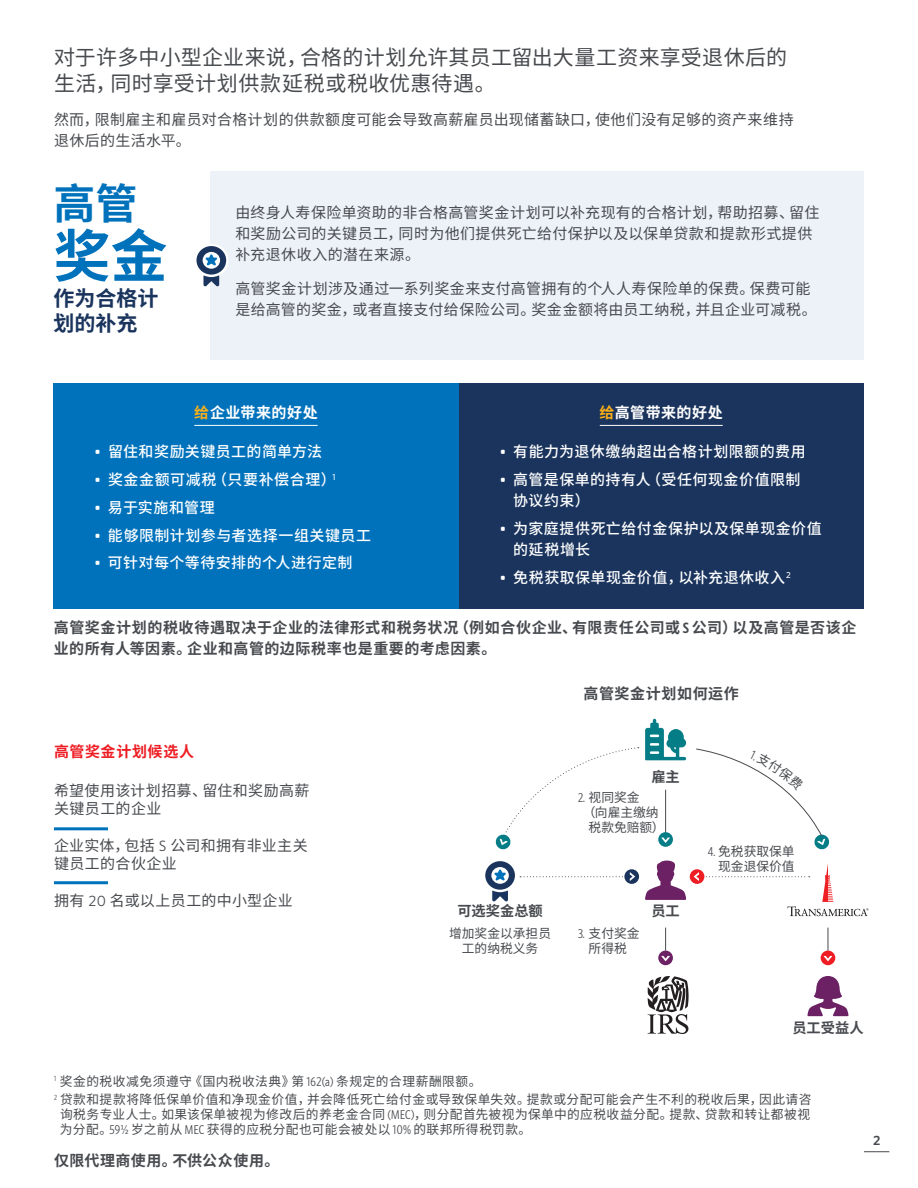
<style>
.page{position:relative;width:918px;height:1188px;background:#fff}
.page>*{position:absolute;margin:0;border:0;box-sizing:border-box;transform-origin:0 0}
.t1{font:700 57px "Noto Sans CJ Ksc";color:#0072bc}
.t2{font:700 42px "Noto Sans CJ Ksc";color:#0072bc}
.t3{font:21px/25.2px "Noto Sans CJ Ksc";letter-spacing:.015em;color:#474a4e}
.t4{font:700 21px/25.2px "Noto Sans CJ Ksc";color:#1a345d}
.t5{font:15px/21px "Noto Sans CJ Ksc";letter-spacing:.025em;color:#474a4e}
.t6{font:500 15px/21px "Noto Sans CJ Ksc";letter-spacing:.03em;color:#fff}
.t7{font:700 15px/21px "Noto Sans CJ Ksc";letter-spacing:.035em;color:#474a4e}
.t8{font:700 15px "Noto Sans CJ Ksc";letter-spacing:.035em;color:#fff}
.t9{font:700 15px "Noto Sans CJ Ksc";letter-spacing:.04em;color:#ee1d23}
.t10{font:700 14.25px "Noto Sans CJ Ksc";color:#474a4e}
.t11{font:600 13.5px "Whitney";color:#474a4e}
.t12{font:12.75px/15px "Noto Sans CJ Ksc";letter-spacing:.03em;color:#474a4e}
.t13{font:12.75px/15px "Noto Sans CJ Ksc";color:#474a4e;text-align:center}
.s1{color:#faaf18}
.s2{font-family:"Whitney"}
.s3{font-family:"Whitney Condensed";font-weight:600}
.s4{font-family:"Whitney Condensed"}
</style>
<div class="page">
<svg style="left:864px;top:1151px;width:25px;height:1px"></svg>
<div style="left:210px;top:171px;width:654px;height:188px;background:#edf2f9"></div>
<div style="left:194px;top:244px;width:35px;height:33px;background:#fff;border-radius:50%"></div>
<svg style="left:196px;top:246px;width:30px;height:40px"></svg>
<hr style="left:54px;top:827px;width:54px;height:3px;background:#0072bc">
<hr style="left:54px;top:881px;width:54px;height:3px;background:#0072bc">
<svg style="left:495px;top:747px;width:144px;height:103px"></svg>
<svg style="left:645px;top:719px;width:41px;height:41px"></svg>
<svg style="left:485px;top:861px;width:154px;height:41px"></svg>
<hr style="left:665px;top:790px;width:1px;height:42px;background:#474a4e">
<svg style="left:658px;top:832px;width:15px;height:15px"></svg>
<svg style="left:660px;top:834px;width:12px;height:11px"></svg>
<svg style="left:821px;top:928px;width:14px;height:37px"></svg>
<svg style="left:822px;top:952px;width:12px;height:12px"></svg>
<svg style="left:658px;top:928px;width:15px;height:37px"></svg>
<svg style="left:660px;top:952px;width:12px;height:12px"></svg>
<svg style="left:648px;top:976px;width:41px;height:58px"></svg>
<svg style="left:645px;top:861px;width:223px;height:55px"></svg>
<svg style="left:691px;top:871px;width:12px;height:11px"></svg>
<svg style="left:807px;top:976px;width:41px;height:40px"></svg>
<div style="left:53px;top:383px;width:405px;height:225px;background:#0072bc"></div>
<div style="left:459px;top:383px;width:405px;height:225px;background:#1a345d"></div>
<hr style="left:194px;top:425px;width:124px;height:1px;background:#fff">
<hr style="left:600px;top:425px;width:123px;height:1px;background:#fff">
<svg style="left:696px;top:748px;width:134px;height:102px"></svg>
<h3 class="t3" style="left:54px;top:45px;width:735px">对于许多中小型企业来说，合格的计划允许其员工留出大量工资来享受退休后的生活，同时享受计划供款延税或税收优惠待遇。</h3>
<p class="t5" style="left:54px;top:109px;width:741px">然而，限制雇主和雇员对合格计划的供款额度可能会导致高薪雇员出现储蓄缺口，使他们没有足够的资产来维持退休后的生活水平。</p>
<h2 class="t2" style="left:53px;top:179px;width:85px">高管</h2>
<h1 class="t1" style="left:53px;top:224px;width:115px">奖金</h1>
<h3 class="t4" style="left:53px;top:286px;width:106px">作为合格计划的补充</h3>
<p class="t5" style="left:235px;top:202px;width:586px">由终身人寿保险单资助的非合格高管奖金计划可以补充现有的合格计划，帮助招募、留住和奖励公司的关键员工，同时为他们提供死亡给付保护以及以保单贷款和提款形式提供补充退休收入的潜在来源。</p>
<p class="t5" style="left:235px;top:279px;width:583px">高管奖金计划涉及通过一系列奖金来支付高管拥有的个人人寿保险单的保费。保费可能是给高管的奖金，或者直接支付给保险公司。奖金金额将由员工纳税，并且企业可减税。</p>
<p class="t8" style="left:194px;top:404px;width:125px"><span class="s1">给</span>企业带来的好处</p>
<p class="t6" style="left:95px;top:442px;width:229px"><span class="s2">•</span> 留住和奖励关键员工的简单方法</p>
<p class="t6" style="left:95px;top:469px;width:243px"><span class="s2">•</span> 奖金金额可减税（只要补偿合理）<sup>1</sup></p>
<p class="t6" style="left:94px;top:497px;width:122px"><span class="s2">•</span> 易于实施和管理</p>
<p class="t6" style="left:94px;top:525px;width:278px"><span class="s2">•</span> 能够限制计划参与者选择一组关键员工</p>
<p class="t6" style="left:94px;top:553px;width:260px"><span class="s2">•</span> 可针对每个等待安排的个人进行定制</p>
<p class="t8" style="left:600px;top:404px;width:125px"><span class="s1">给</span>高管带来的好处</p>
<p class="t6" style="left:500px;top:442px;width:307px"><span class="s2">•</span> 有能力为退休缴纳超出合格计划限额的费用</p>
<p class="t6" style="left:513px;top:469px;width:289px;text-indent:-14px"><span class="s2">•</span> 高管是保单的持有人（受任何现金价值限制协议约束）</p>
<p class="t6" style="left:513px;top:518px;width:310px;text-indent:-14px"><span class="s2">•</span> 为家庭提供死亡给付金保护以及保单现金价值的延税增长</p>
<p class="t6" style="left:500px;top:567px;width:292px"><span class="s2">•</span> 免税获取保单现金价值，以补充退休收入<sup>2</sup></p>
<p class="t7" style="left:54px;top:618px;width:804px">高管奖金计划的税收待遇取决于企业的法律形式和税务状况（例如合伙企业、有限责任公司或 <span class="s3">S</span> 公司）以及高管是否该企业的所有人等因素。企业和高管的边际税率也是重要的考虑因素。</p>
<p class="t9" style="left:54px;top:743px;width:142px">高管奖金计划候选人</p>
<p class="t5" style="left:54px;top:782px;width:257px;line-height:18px">希望使用该计划招募、留住和奖励高薪关键员工的企业</p>
<p class="t5" style="left:54px;top:837px;width:255px;line-height:18px">企业实体，包括 <span class="s2">S</span> 公司和拥有非业主关键员工的合伙企业</p>
<p class="t5" style="left:54px;top:891px;width:240px">拥有 <span class="s2">20</span> 名或以上员工的中小型企业</p>
<p class="t7" style="left:584px;top:683px;width:157px">高管奖金计划如何运作</p>
<p class="t10" style="left:651px;top:769px;width:30px">雇主</p>
<p class="t12" style="left:578px;top:790px;width:63px"><span class="s4">2.</span> 视同奖金</p>
<p class="t12" style="left:583px;top:805px;width:78px">（向雇主缴纳</p>
<p class="t12" style="left:589px;top:820px;width:78px">税款免赔额）</p>
<p class="t10" style="left:457px;top:903px;width:87px">可选奖金总额</p>
<p class="t10" style="left:651px;top:903px;width:30px">员工</p>
<p class="t13" style="left:449px;top:926px;width:103px">增加奖金以承担员工的纳税义务</p>
<p class="t12" style="left:578px;top:926px;width:63px;text-align:center"><span class="s4">3.</span> 支付奖金所得税</p>
<p class="t13" style="left:708px;top:844px;width:89px;text-align:right"><span class="s4">4.</span> 免税获取保单现金退保价值</p>
<p class="t10" style="left:792px;top:1020px;width:73px">员工受益人</p>
<p class="t12" style="left:54px;top:1072px;width:759px;line-height:18.5px"><sup>1</sup> 奖金的税收减免须遵守《国内税收法典》第 <span class="s4">162(a)</span> 条规定的合理薪酬限额。<br><sup>2</sup> 贷款和提款将降低保单价值和净现金价值，并会降低死亡给付金或导致保单失效。提款或分配可能会产生不利的税收后果，因此请咨</p>
<p class="t12" style="left:60px;top:1107px;width:752px">询税务专业人士。如果该保单被视为修改后的养老金合同 <span class="s4">(MEC)</span>，则分配首先被视为保单中的应税收益分配。提款、贷款和转让都被视为分配。<span class="s4">59½</span> 岁之前从 <span class="s4">MEC</span> 获得的应税分配也可能会被处以 <span class="s4">10%</span> 的联邦所得税罚款。</p>
<p class="t7" style="left:54px;top:1151px;width:227px">仅限代理商使用。不供公众使用。</p>
<p class="t11" style="left:873px;top:1131px;width:9px">2</p>
</div>
